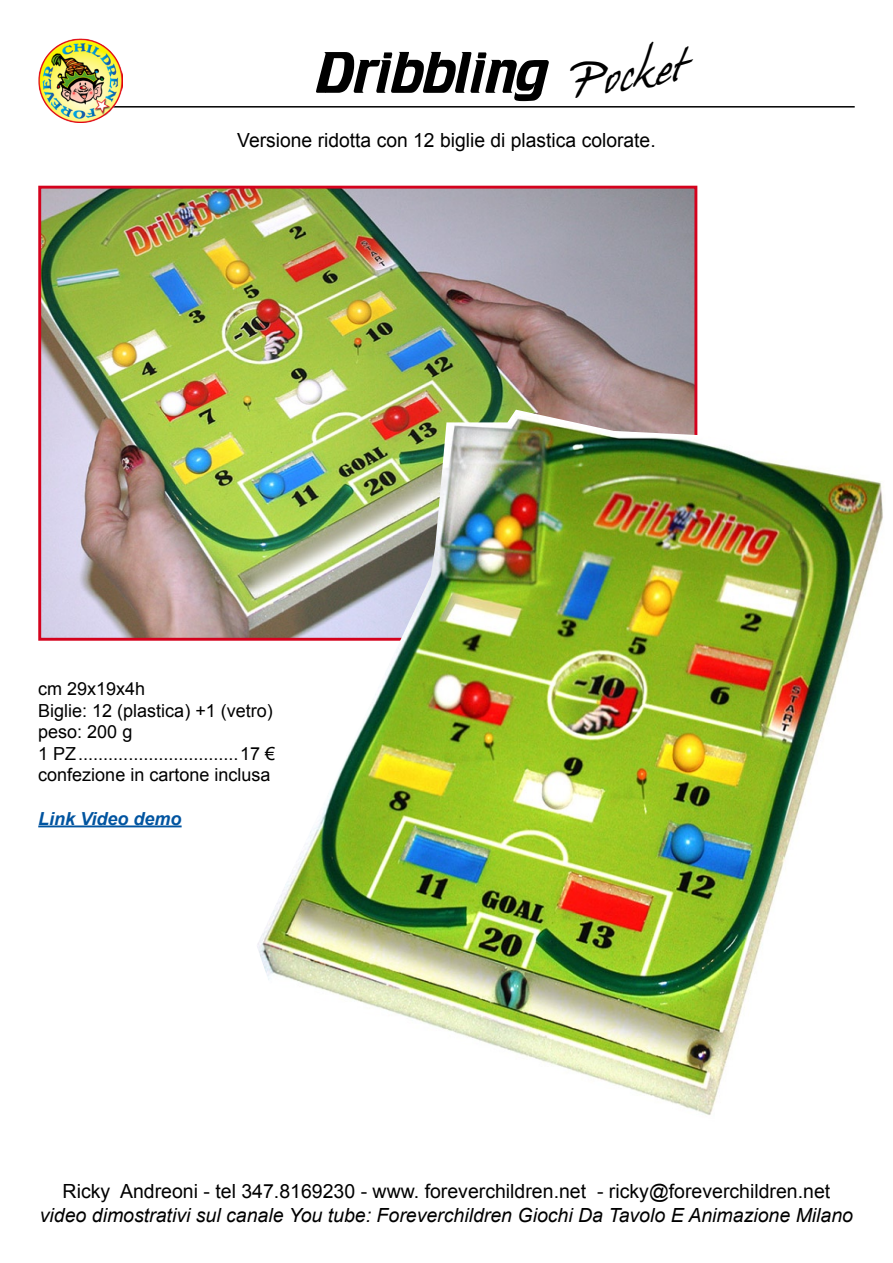
<style>
.page{position:relative;width:893px;height:1263px;background:#fff}
.page>*{position:absolute;margin:0;border:0;box-sizing:border-box;transform-origin:0 0}
.t1{font:51px "Crillee";color:#000}
.t2{font:40.5px "Hans Hand";color:#000}
.t3{font:19.5px "Arial";color:#000}
.t4{font:italic 19.5px "Arial";color:#000}
.t5{font:18px/21.6px "Arial";color:#000}
.t6{font:italic 700 18px "Arial";color:#0054a0}
</style>
<div class="page">
<hr style="left:52px;top:106px;width:803px;height:2px;background:#000">
<img style="left:38px;top:38px;width:84px;height:84px">
<img style="left:42px;top:190px;width:651px;height:447px">
<div style="left:38px;top:186px;width:659px;height:455px;border:3px solid #d4021d"></div>
<hr style="left:38px;top:825px;width:144px;height:2px;background:#0054a0">
<img style="left:257px;top:410px;width:626px;height:705px">
<h1 class="t1" style="left:316px;top:38px;width:234px">Dribbling</h1>
<h2 class="t2" style="left:564px;top:61px;width:118px;rotate:-9deg">Pocket</h2>
<p class="t3" style="left:237px;top:128px;width:420px">Versione ridotta con 12 biglie di plastica colorate.</p>
<p class="t5" style="left:38px;top:678px;width:239px">cm 29x19x4h<br>Biglie: 12 (plastica) +1 (vetro) peso: 200 g<br>1 PZ................................17 € confezione in cartone inclusa</p>
<p class="t6" style="left:38px;top:806px;width:145px">Link Video demo</p>
<p class="t3" style="left:63px;top:1179px;width:769px">Ricky Andreoni - tel 347.8169230 - www. foreverchildren.net - ricky@foreverchildren.net</p>
<p class="t4" style="left:40px;top:1202px;width:815px">video dimostrativi sul canale You tube: Foreverchildren Giochi Da Tavolo E Animazione Milano</p>
</div>
